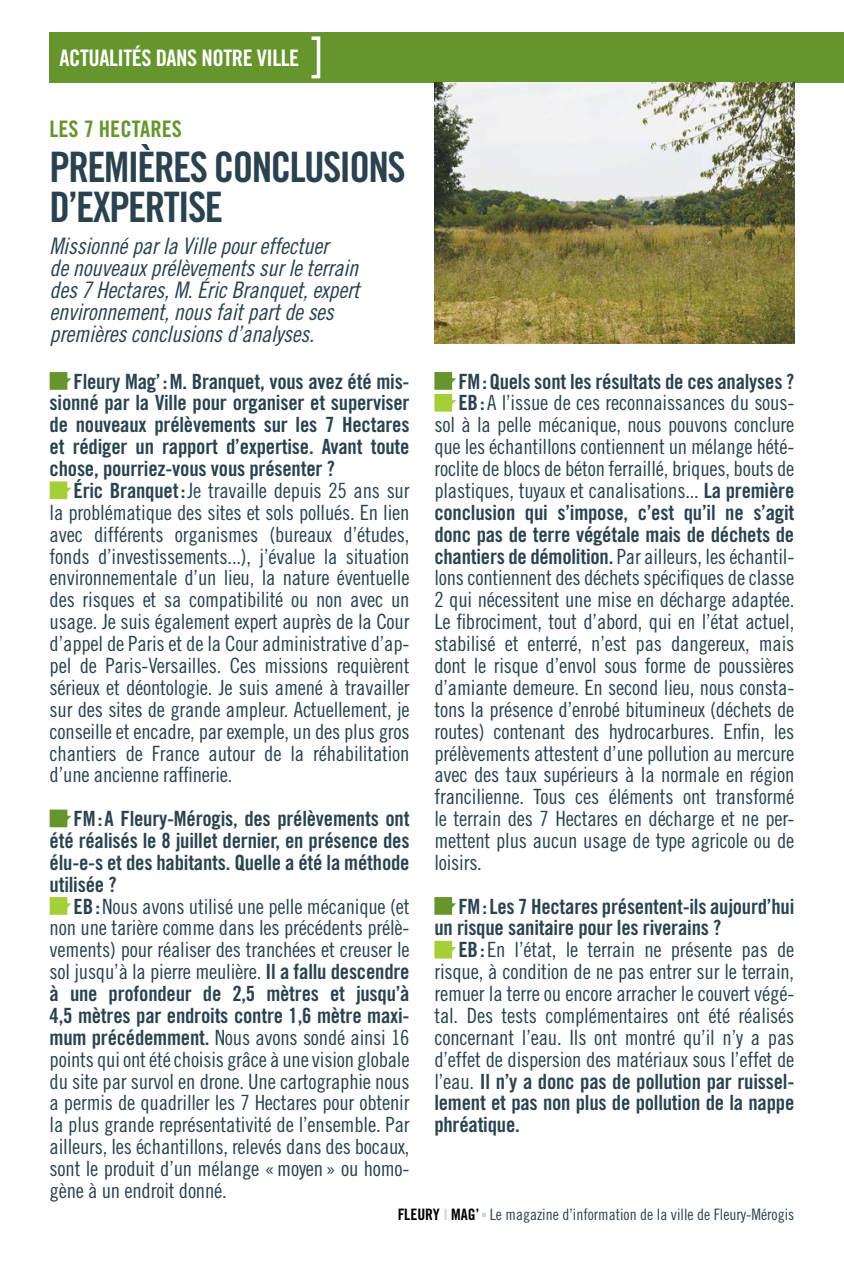
<style>
.page{position:relative;width:844px;height:1265px;background:#fff}
.page>*{position:absolute;margin:0;border:0;box-sizing:border-box;transform-origin:0 0}
.t1{font:42px/40.2px "Trade Gothic LT Std Bd Cn 20";letter-spacing:-.04em;color:#29424e}
.t2{font:22.75px/21.9px "Trade Gothic LT Std Cn 18 Obl";letter-spacing:-.01em;color:#29424e}
.t3{font:22.75px "Trade Gothic LT Std Bd Cn 20";letter-spacing:-.02em;color:#fff}
.t4{font:22.75px "Trade Gothic LT Std Bd Cn 20";color:#66952e}
.t5{font:21px/21.9px "Trade Gothic LT Std Cn 18";letter-spacing:-.01em;color:#29424e;text-align:justify}
.t6{font:21px/21.9px "Trade Gothic LT Std Bd Cn 20";letter-spacing:-.01em;color:#29424e;text-align:justify}
.t7{font:15.75px "Trade Gothic LT Std Cn 18";color:#29424e}
.s1{font-family:"Trade Gothic LT Std Bd Cn 20"}
.s2{font-family:"Trade Gothic LT Std Cn 18"}
.s3{font-family:"Trade Gothic LT Std Bd Cn 20";color:#000}
.s4{font-family:"Trade Gothic LT Std Bd Cn 20";color:#d1d3d4}
</style>
<div class="page">
<svg style="left:482px;top:1213px;width:4px;height:4px"></svg>
<div style="left:50px;top:32px;width:793px;height:51px;background:#66952e"></div>
<svg style="left:50px;top:372px;width:21px;height:18px"></svg>
<svg style="left:50px;top:481px;width:21px;height:18px"></svg>
<svg style="left:50px;top:810px;width:21px;height:17px"></svg>
<svg style="left:50px;top:897px;width:21px;height:18px"></svg>
<svg style="left:434px;top:372px;width:22px;height:40px"></svg>
<svg style="left:434px;top:897px;width:22px;height:18px"></svg>
<svg style="left:434px;top:941px;width:22px;height:18px"></svg>
<img style="left:434px;top:83px;width:360px;height:260px">
<hr style="left:843px;top:408px;width:1px;height:807px;background:#eaf3d5">
<div style="left:310px;top:36px;width:10px;height:42px;border:4px solid #fff"></div>
<p class="t3" style="left:60px;top:44px;width:30px">ACTUali</p>
<p class="t3" style="left:123px;top:44px;width:177px">tés dans notre ville</p>
<p class="t4" style="left:50px;top:115px;width:134px">les 7 hectares</p>
<h1 class="t1" style="left:50px;top:147px;width:357px">premi ères conclusions d’expertise</h1>
<p class="t2" style="left:50px;top:235px;width:311px">Missionné par la Ville pour effectuer<br>de nouveaux prélèvements sur le terrain des 7 Hectares, M. Éric Branquet, expert environnement, nous fait part de ses premières conclusions d’analyses.</p>
<p class="t6" style="left:50px;top:370px;width:361px;text-indent:24px">Fleury Mag’:M. Branquet, vous avez été mis&shy;sionné par la Ville pour organiser et superviser de nouveaux prélèvements sur les 7 Hectares et rédiger un rapport d’expertise. Avant toute chose, pourriez-vous vous présenter ?</p>
<p class="t5" style="left:50px;top:479px;width:361px;text-indent:22px"><span class="s1">Éric Branquet:</span>Je travaille depuis 25 ans sur la problématique des sites et sols pollués. En lien avec différents organismes (bureaux d’études, fonds d’investissements...), j’évalue la situation environnementale d’un lieu, la nature éventuelle des risques et sa compatibilité ou non avec un usage. Je suis également expert auprès de la Cour d’appel de Paris et de la Cour administrative d’ap&shy;pel de Paris-Versailles. Ces missions requièrent sérieux et déontologie. Je suis amené à travailler sur des sites de grande ampleur. Actuellement, je conseille et encadre, par exemple, un des plus gros chantiers de France autour de la réhabilitation d’une ancienne raffinerie.</p>
<p class="t6" style="left:50px;top:807px;width:361px;text-indent:24px">FM:A Fleury-Mérogis, des prélèvements ont été réalisés le 8 juillet dernier, en présence des élu-e-s et des habitants. Quelle a été la méthode utilisée ?</p>
<p class="t5" style="left:50px;top:895px;width:361px;text-indent:22px"><span class="s1">EB :</span>Nous avons utilisé une pelle mécanique (et non une tarière comme dans les précédents prélè&shy;vements) pour réaliser des tranchées et creuser le sol jusqu’à la pierre meulière. <span class="s1">Il a fallu descendre</span></p>
<p class="t6" style="left:50px;top:982px;width:361px">à une profondeur de 2,5 mètres et jusqu’à<br>4,5 mètres par endroits contre 1,6 mètre maxi-</p>
<p class="t5" style="left:50px;top:1026px;width:361px"><span class="s1">mum précédemment.</span> Nous avons sondé ainsi 16 points qui ont été choisis grâce à une vision globale du site par survol en drone. Une cartographie nous a permis de quadriller les 7 Hectares pour obtenir la plus grande représentativité de l’ensemble. Par ailleurs, les échantillons, relevés dans des bocaux, sont le produit d’un mélange «moyen» ou homo&shy;gène à un endroit donné.</p>
<p class="t6" style="left:458px;top:370px;width:337px">FM:Quels sont les résultats de ces analyses ?</p>
<p class="t5" style="left:434px;top:392px;width:361px;text-indent:22px"><span class="s1">EB :</span>A l’issue de ces reconnaissances du sous&shy;sol à la pelle mécanique, nous pouvons conclure que les échantillons contiennent un mélange hété&shy;roclite de blocs de béton ferraillé, briques, bouts de plastiques, tuyaux et canalisations... <span class="s1">La première</span></p>
<p class="t6" style="left:434px;top:501px;width:361px">conclusion qui s’impose, c’est qu’il ne s’agit donc pas de terre végétale mais de déchets de</p>
<p class="t5" style="left:434px;top:545px;width:361px"><span class="s1">chantiers de démolition.</span> Par ailleurs, les échantil&shy;lons contiennent des déchets spécifiques de classe 2 qui nécessitent une mise en décharge adaptée.<br>Le fibrociment, tout d’abord, qui en l’état actuel, stabilisé et enterré, n’est pas dangereux, mais dont le risque d’envol sous forme de poussières d’amiante demeure. En second lieu, nous consta&shy;tons la présence d’enrobé bitumineux (déchets de routes) contenant des hydrocarbures. Enfin, les prélèvements attestent d’une pollution au mercure avec des taux supérieurs à la normale en région francilienne. Tous ces éléments ont transformé le terrain des 7 Hectares en décharge et ne per&shy;mettent plus aucun usage de type agricole ou de loisirs.</p>
<p class="t6" style="left:434px;top:895px;width:361px;text-indent:24px">FM:Les 7 Hectares présentent-ils aujourd’hui un risque sanitaire pour les riverains ?</p>
<p class="t5" style="left:434px;top:939px;width:361px;text-indent:22px"><span class="s1">EB :</span>En l’état, le terrain ne présente pas de risque, à condition de ne pas entrer sur le terrain, remuer la terre ou encore arracher le couvert végé&shy;tal. Des tests complémentaires ont été réalisés concernant l’eau. Ils ont montré qu’il n’y a pas d’effet de dispersion des matériaux sous l’effet de</p>
<p class="t6" style="left:434px;top:1070px;width:361px"><span class="s2">l’eau.</span> Il n’y a donc pas de pollution par ruissel&shy;lement et pas non plus de pollution de la nappe phréatique.</p>
<p class="t7" style="left:397px;top:1205px;width:398px"><span class="s3">FLEURY</span> <span class="s4">i</span> <span class="s3">MAG’</span> Le magazine d’information de la ville de Fleury-Mérogis</p>
</div>
